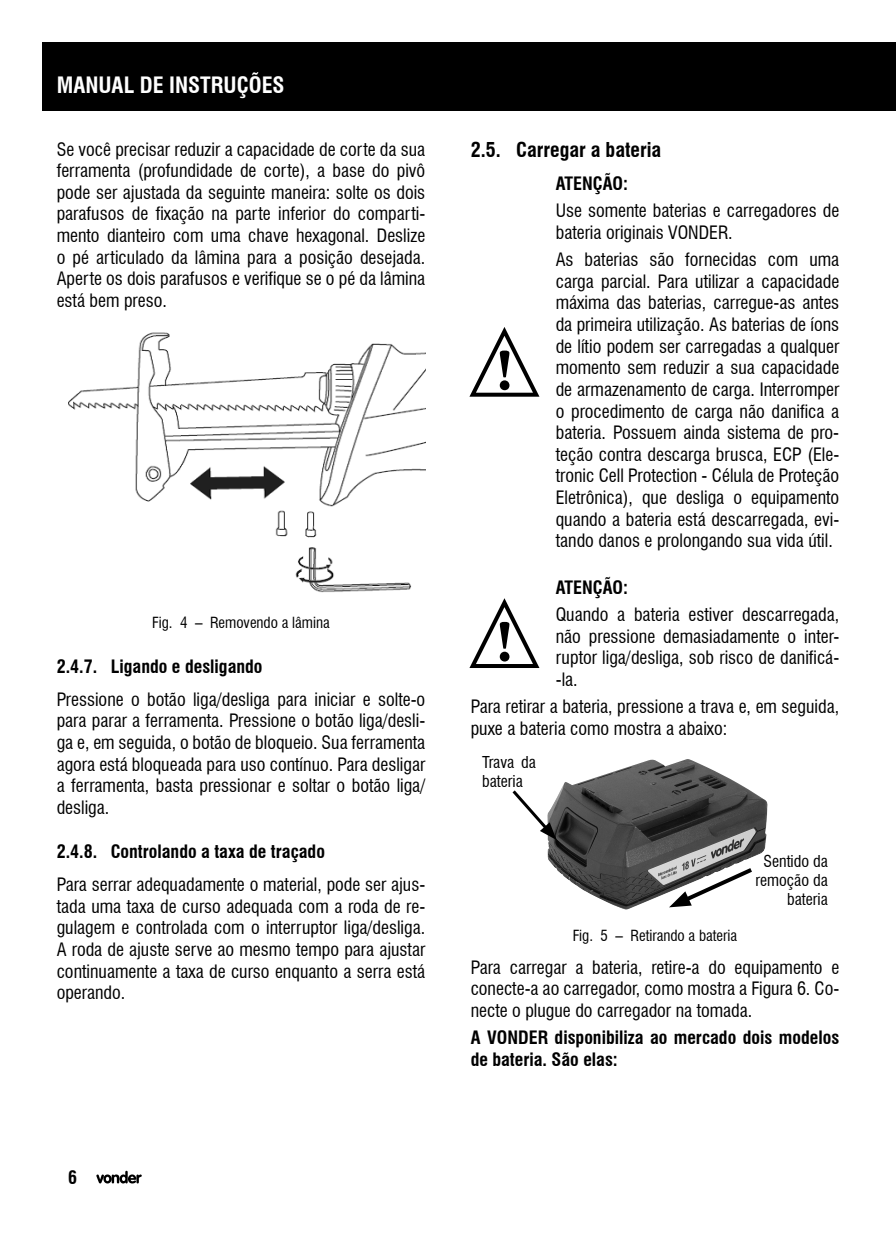
<style>
.page{position:relative;width:896px;height:1248px;background:#fff}
.page>*{position:absolute;margin:0;border:0;box-sizing:border-box;transform-origin:0 0}
.t1{font:700 condensed 22px "Swiss 721 BT";color:#fff}
.t2{font:700 condensed 20px "Swiss 721 BT";color:#000}
.t3{font:condensed 18px/21.6px "Swiss 721 BT";color:#000;text-align:justify}
.t4{font:700 condensed 18px/21.6px "Swiss 721 BT";color:#000}
.t5{font:condensed 16px/19.2px "Swiss 721 BT";color:#000}
.t6{font:condensed 15px "Swiss 721 BT";color:#000}
</style>
<div class="page">
<img style="left:68px;top:332px;width:357px;height:261px">
<svg style="left:469px;top:327px;width:71px;height:70px"></svg>
<svg style="left:469px;top:598px;width:71px;height:70px"></svg>
<img style="left:547px;top:759px;width:220px;height:150px">
<svg style="left:512px;top:787px;width:45px;height:53px"></svg>
<svg style="left:669px;top:864px;width:87px;height:43px"></svg>
<div style="left:867px;top:43px;width:29px;height:68px;background:#000"></div>
<div style="left:43px;top:43px;width:824px;height:68px;background:#000"></div>
<svg style="left:96px;top:1170px;width:46px;height:13px"></svg>
<p class="t1" style="left:57px;top:72px;width:229px">MANUAL DE INSTRUÇÕES</p>
<p class="t3" style="left:57px;top:138px;width:370px">Se você precisar reduzir a capacidade de corte da sua ferramenta (profundidade de corte), a base do pivô pode ser ajustada da seguinte maneira: solte os dois parafusos de fixação na parte inferior do comparti&shy;mento dianteiro com uma chave hexagonal. Deslize o pé articulado da lâmina para a posição desejada.<br>Aperte os dois parafusos e verifique se o pé da lâmina está bem preso.</p>
<p class="t6" style="left:152px;top:614px;width:179px">Fig. 4 – Removendo a lâmina</p>
<p class="t4" style="left:57px;top:655px;width:207px">2.4.7. Ligando e desligando</p>
<p class="t3" style="left:57px;top:688px;width:370px">Pressione o botão liga/desliga para iniciar e solte-o para parar a ferramenta. Pressione o botão liga/desli&shy;ga e, em seguida, o botão de bloqueio. Sua ferramenta agora está bloqueada para uso contínuo. Para desligar a ferramenta, basta pressionar e soltar o botão liga/ desliga.</p>
<p class="t4" style="left:57px;top:840px;width:270px">2.4.8. Controlando a taxa de traçado</p>
<p class="t3" style="left:57px;top:873px;width:370px">Para serrar adequadamente o material, pode ser ajus&shy;tada uma taxa de curso adequada com a roda de re&shy;gulagem e controlada com o interruptor liga/desliga.<br>A roda de ajuste serve ao mesmo tempo para ajustar continuamente a taxa de curso enquanto a serra está operando.</p>
<p class="t4" style="left:68px;top:1166px;width:10px">6</p>
<p class="t2" style="left:471px;top:138px;width:192px">2.5. Carregar a bateria</p>
<p class="t4" style="left:556px;top:173px;width:74px">ATENÇÃO:</p>
<p class="t3" style="left:556px;top:200px;width:285px">Use somente baterias e carregadores de bateria originais VONDER.</p>
<p class="t3" style="left:556px;top:249px;width:285px">As baterias são fornecidas com uma carga parcial. Para utilizar a capacidade máxima das baterias, carregue-as antes da primeira utilização. As baterias de íons de lítio podem ser carregadas a qualquer momento sem reduzir a sua capacidade de armazenamento de carga. Interromper o procedimento de carga não danifica a bateria. Possuem ainda sistema de pro&shy;teção contra descarga brusca, ECP (Ele&shy;tronic Cell Protection - Célula de Proteção Eletrônica), que desliga o equipamento quando a bateria está descarregada, evi&shy;tando danos e prolongando sua vida útil.</p>
<p class="t4" style="left:556px;top:576px;width:74px">ATENÇÃO:</p>
<p class="t3" style="left:556px;top:603px;width:285px">Quando a bateria estiver descarregada, não pressione demasiadamente o inter&shy;ruptor liga/desliga, sob risco de danificá--la.</p>
<p class="t3" style="left:471px;top:695px;width:370px">Para retirar a bateria, pressione a trava e, em seguida, puxe a bateria como mostra a abaixo:</p>
<p class="t5" style="left:482px;top:752px;width:55px">Trava da bateria</p>
<p class="t5" style="left:755px;top:851px;width:74px;text-align:right">Sentido da remoção da bateria</p>
<p class="t6" style="left:573px;top:926px;width:166px">Fig. 5 – Retirando a bateria</p>
<p class="t3" style="left:471px;top:956px;width:370px">Para carregar a bateria, retire-a do equipamento e conecte-a ao carregador, como mostra a Figura 6. Co&shy;necte o plugue do carregador na tomada.</p>
<p class="t4" style="left:471px;top:1026px;width:370px">A VONDER disponibiliza ao mercado dois modelos de bateria. São elas:</p>
</div>
